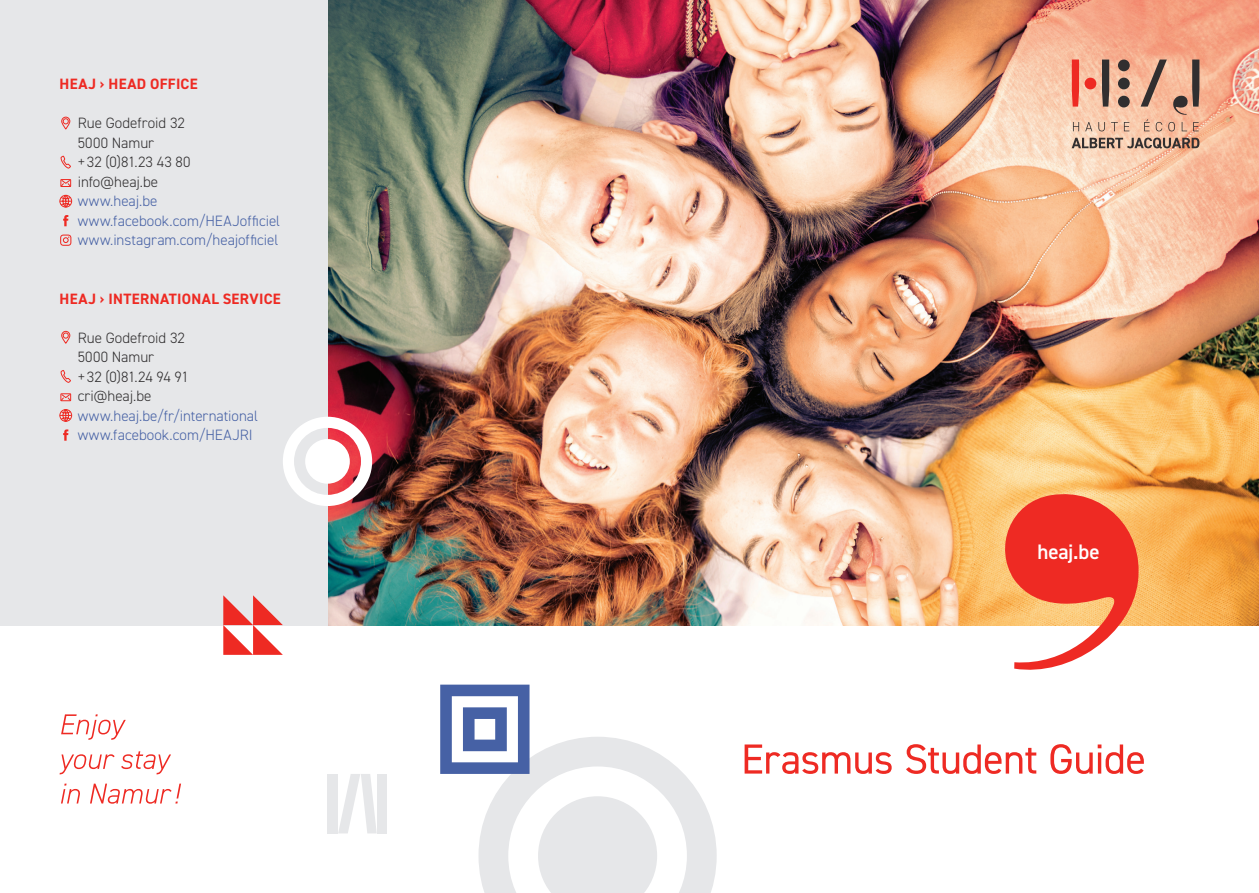
<style>
.page{position:relative;width:1259px;height:893px;background:#fff}
.page>*{position:absolute;margin:0;border:0;box-sizing:border-box;transform-origin:0 0}
.t1{font:600 21px "DIN2014";letter-spacing:-.01em;color:#fff}
.t2{font:300 15px/19.5px "DIN2014";letter-spacing:.005em;color:#4661a5}
.t3{font:300 15px/19.5px "DIN2014";color:#312f30}
.t4{font:700 15px "DIN2014";letter-spacing:.02em;color:#ee2a23}
</style>
<div class="page">
<img style="left:327px;top:0;width:932px;height:625px">
<svg style="left:993px;top:487px;width:151px;height:183px"></svg>
<svg style="left:1071px;top:60px;width:128px;height:71px"></svg>
<svg style="left:1071px;top:138px;width:128px;height:11px"></svg>
<div style="left:0;top:0;width:327px;height:625px;background:#e6e7e9"></div>
<svg style="left:440px;top:685px;width:276px;height:208px"></svg>
<svg style="left:223px;top:595px;width:60px;height:60px"></svg>
<div style="left:378px;top:774px;width:9px;height:59px;background:#e6e7e9"></div>
<svg style="left:338px;top:774px;width:39px;height:59px"></svg>
<div style="left:327px;top:774px;width:10px;height:59px;background:#e6e7e9"></div>
<svg style="left:283px;top:417px;width:89px;height:89px"></svg>
<div style="left:305px;top:439px;width:45px;height:45px;background:#fff;border-radius:50%"></div>
<svg style="left:61px;top:784px;width:120px;height:20px"></svg>
<svg style="left:60px;top:751px;width:111px;height:23px"></svg>
<svg style="left:61px;top:714px;width:65px;height:26px"></svg>
<svg style="left:59px;top:195px;width:13px;height:13px"></svg>
<svg style="left:61px;top:117px;width:9px;height:13px"></svg>
<svg style="left:61px;top:156px;width:10px;height:13px"></svg>
<svg style="left:60px;top:180px;width:9px;height:7px"></svg>
<div style="left:61px;top:179px;width:10px;height:8px;border:1px solid #ee2a23"></div>
<svg style="left:59px;top:409px;width:13px;height:13px"></svg>
<svg style="left:61px;top:331px;width:9px;height:13px"></svg>
<svg style="left:61px;top:370px;width:10px;height:13px"></svg>
<svg style="left:60px;top:394px;width:9px;height:7px"></svg>
<div style="left:61px;top:393px;width:10px;height:8px;border:1px solid #ee2a23"></div>
<svg style="left:63px;top:429px;width:5px;height:12px"></svg>
<svg style="left:60px;top:235px;width:11px;height:11px"></svg>
<svg style="left:63px;top:215px;width:5px;height:11px"></svg>
<svg style="left:744px;top:744px;width:400px;height:30px"></svg>
<p class="t4" style="left:60px;top:74px;width:140px">HEAJ › HEAD OFFICE</p>
<p class="t3" style="left:78px;top:113px;width:114px">Rue Godefroid 32<br>5000 Namur<br>+ 32 (0)81.23 43 80 info@heaj.be</p>
<p class="t2" style="left:78px;top:191px;width:204px">www.heaj.be www.facebook.com/HEAJofficiel www.instagram.com/heajofficiel</p>
<p class="t4" style="left:60px;top:289px;width:223px">HEAJ › INTERNATIONAL SERVICE</p>
<p class="t3" style="left:78px;top:328px;width:113px">Rue Godefroid 32<br>5000 Namur<br>+ 32 (0)81.24 94 91 cri@heaj.be</p>
<p class="t2" style="left:78px;top:406px;width:182px">www.heaj.be/fr/international www.facebook.com/HEAJRI</p>
<h1 class="t1" style="left:1037px;top:538px;width:64px">heaj.be</h1>
</div>
